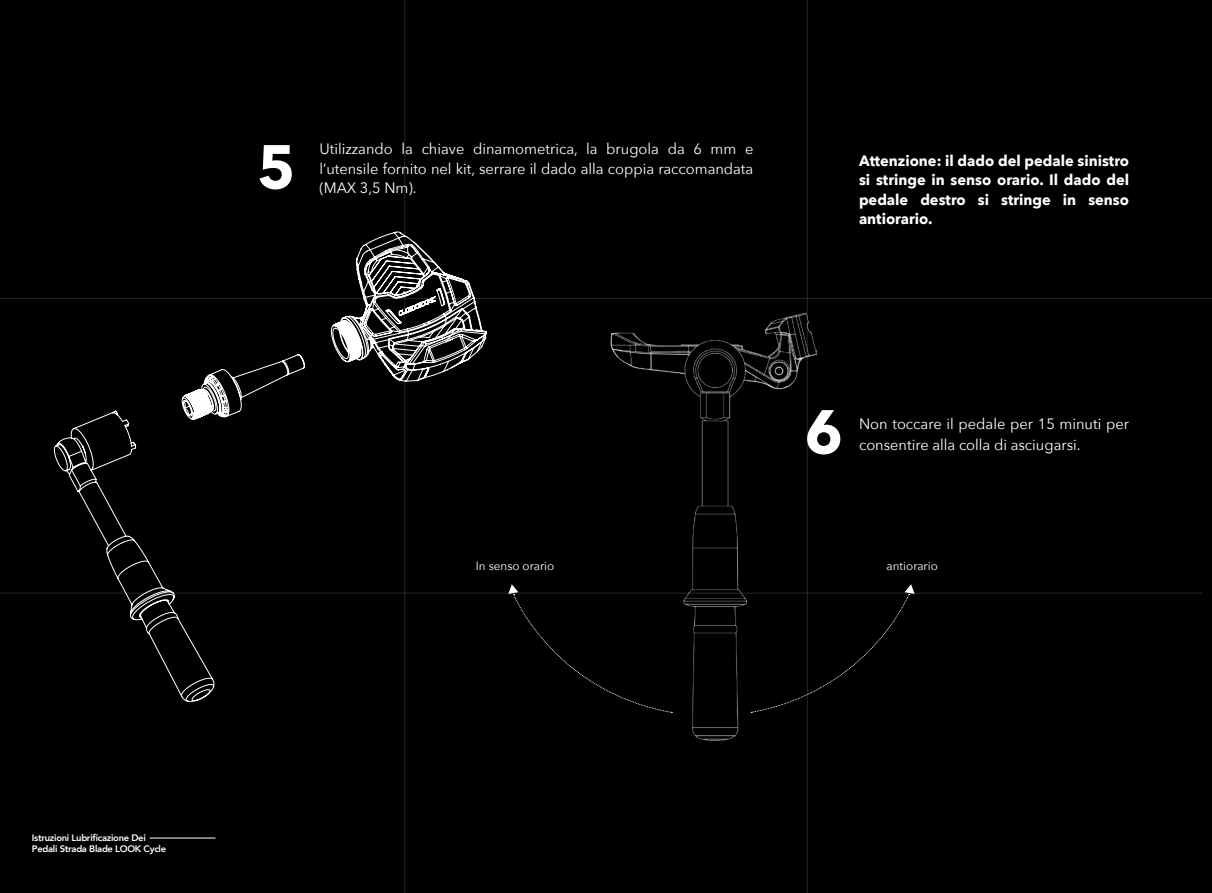
<style>
.page{position:relative;width:1212px;height:893px;background:#000}
.page>*{position:absolute;margin:0;border:0;box-sizing:border-box;transform-origin:0 0}
.t1{font:700 61.05px "Avenir Next";color:#fff}
.t2{font:15px/19.5px "Avenir Next";color:#fff}
.t3{font:700 15px/19.5px "Avenir Next";color:#fff;text-align:justify}
.t4{font:12px "Avenir Next";color:#fff}
.t5{font:800 9.45px/11.2px "Avenir";letter-spacing:-.03em;color:#fff}
</style>
<div class="page">
<hr style="left:0;top:298px;width:1212px;height:1px;background:#fff">
<hr style="left:0;top:593px;width:1203px;height:1px;background:#fff">
<hr style="left:807px;top:0;width:1px;height:893px;background:#fff">
<hr style="left:404px;top:0;width:1px;height:893px;background:#fff">
<img style="left:611px;top:313px;width:205px;height:427px">
<svg style="left:508px;top:584px;width:164px;height:129px"></svg>
<svg style="left:751px;top:584px;width:163px;height:129px"></svg>
<hr style="left:150px;top:838px;width:65px;height:1px;background:#fff">
<svg style="left:54px;top:232px;width:433px;height:470px"></svg>
<h1 class="t1" style="left:257px;top:114px;width:40px">5</h1>
<p class="t2" style="left:319px;top:138px;width:435px">Utilizzando la chiave dinamometrica, la brugola da 6 mm e l’utensile fornito nel kit, serrare il dado alla coppia raccomandata</p>
<p class="t2" style="left:319px;top:177px;width:99px">(MAX 3,5 Nm).</p>
<p class="t3" style="left:859px;top:151px;width:272px">Attenzione: il dado del pedale sinistro si stringe in senso orario. Il dado del pedale destro si stringe in senso antiorario.</p>
<h1 class="t1" style="left:804px;top:379px;width:40px">6</h1>
<p class="t2" style="left:859px;top:414px;width:272px">Non toccare il pedale per 15 minuti per</p>
<p class="t2" style="left:859px;top:435px;width:223px">consentire alla colla di asciugarsi.</p>
<p class="t4" style="left:476px;top:556px;width:80px">In senso orario</p>
<p class="t4" style="left:886px;top:556px;width:53px">antiorario</p>
<p class="t5" style="left:32px;top:832px;width:136px">Istruzioni Lubrificazione Dei<br>Pedali Strada Blade LOOK Cycle</p>
</div>
